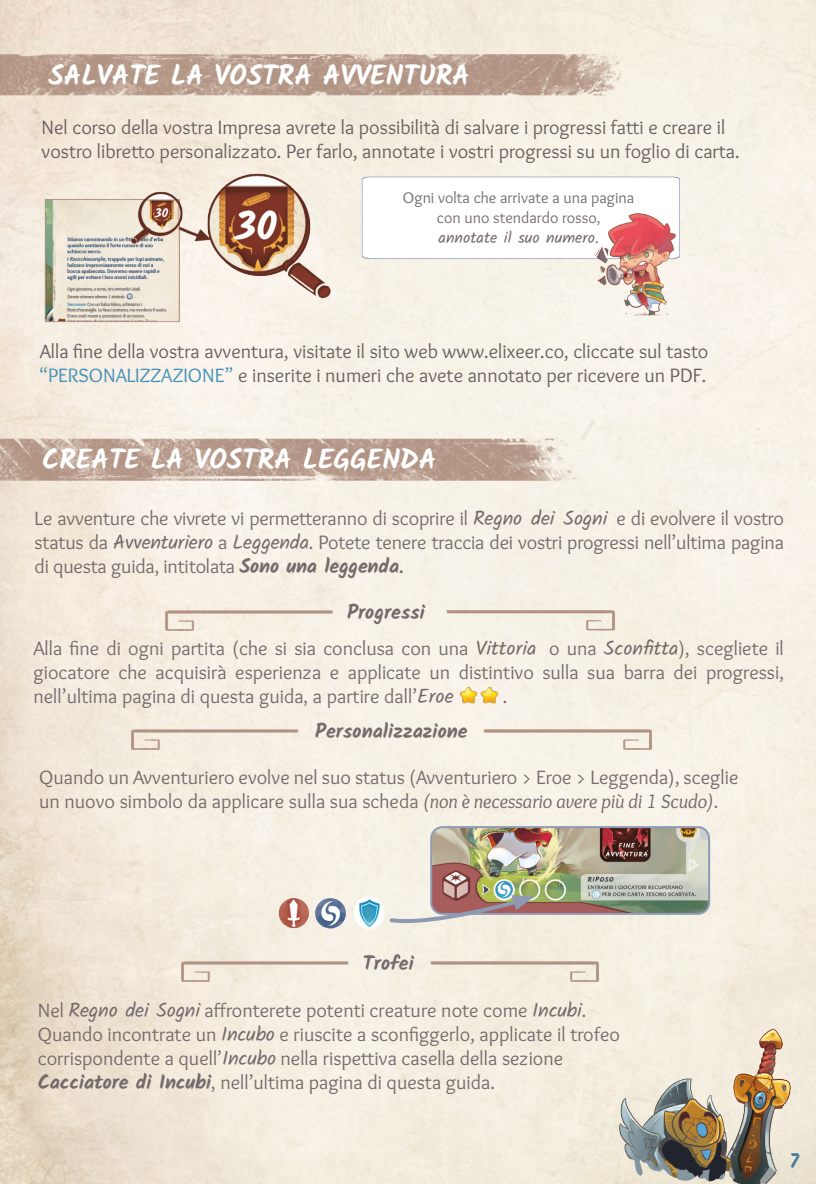
<style>
.page{position:relative;width:816px;height:1184px;background:#fff}
.page>*{position:absolute;margin:0;border:0;box-sizing:border-box;transform-origin:0 0}
.t1{font:700 28px "Kalam";color:#fff}
.t2{font:20px/24px "Overlock";color:#756a6c;text-align:justify}
.t3{font:20px/24px "Overlock";color:#685f60}
.t4{font:700 20px "Kalam";color:#756a6c}
.t5{font:700 20px "Kalam";color:#437c9f}
.t6{font:16px/20px "Overlock";color:#756a6c;text-align:center}
.s1{font-family:"Kalam"}
.s2{color:#4391b8}
.s3{font-family:"Kalam";font-weight:700}
.s4{font-weight:700}
.s5{font-style:italic}
</style>
<div class="page">
<img style="left:454px;top:695px;width:21px;height:14px">
<img style="left:475px;top:695px;width:27px;height:14px">
<img style="left:431px;top:827px;width:278px;height:87px">
<div style="left:430px;top:826px;width:280px;height:89px;border:2px solid #8f9bb2;border-radius:11px"></div>
<img style="left:275px;top:895px;width:33px;height:36px">
<img style="left:308px;top:890px;width:42px;height:47px">
<img style="left:345px;top:892px;width:44px;height:41px">
<svg style="left:387px;top:895px;width:147px;height:31px;background:#c8b6b0"></svg>
<img style="left:607px;top:1024px;width:197px;height:160px">
<img style="left:0;top:438px;width:581px;height:42px">
<div style="left:147px;top:598px;width:368px;height:97px;background:#f7f0e5"></div>
<div style="left:423px;top:597px;width:215px;height:97px;background:#f6f1e6"></div>
<img style="left:162px;top:949px;width:368px;height:97px">
<div style="left:407px;top:948px;width:215px;height:97px;background:#f4eee0"></div>
<img style="left:0;top:147px;width:720px;height:214px">
<img style="left:594px;top:213px;width:81px;height:105px">
<img style="left:0;top:54px;width:629px;height:42px">
<div style="left:113px;top:717px;width:367px;height:97px;background:#f6efe3"></div>
<div style="left:460px;top:716px;width:215px;height:97px;background:#f7f3e8"></div>
<p class="t1" style="left:48px;top:59px;width:423px">SALVATE LA VOSTRA AVVENTURA</p>
<p class="t3" style="left:42px;top:116px;width:699px">Nel corso della vostra Impresa avrete la possibilità di salvare i progressi fatti e creare il vostro libretto personalizzato. Per farlo, annotate i vostri progressi su un foglio di carta.</p>
<p class="t6" style="left:403px;top:188px;width:233px">Ogni volta che arrivate a una pagina con uno stendardo rosso,<br><span class="s1">annotate il suo numero</span>.</p>
<p class="t3" style="left:40px;top:339px;width:669px">Alla fine della vostra avventura, visitate il sito web www.elixeer.co, cliccate sul tasto <span class="s2">“PERSONALIZZAZIONE”</span> e inserite i numeri che avete annotato per ricevere un PDF.</p>
<p class="t1" style="left:42px;top:443px;width:396px">CREATE LA VOSTRA LEGGENDA</p>
<p class="t2" style="left:35px;top:506px;width:750px">Le avventure che vivrete vi permetteranno di scoprire il <span class="s1">Regno dei Sogni</span> e di evolvere il vostro status da <span class="s1">Avventuriero</span> a <span class="s1">Leggenda</span>. Potete tenere traccia dei vostri progressi nell’ultima pagina di questa guida, intitolata <span class="s3">Sono una leggenda</span><span class="s4">.</span></p>
<p class="t4" style="left:347px;top:600px;width:79px">Progressi</p>
<p class="t2" style="left:33px;top:636px;width:751px">Alla fine di ogni partita (che si sia conclusa con una <span class="s1">Vittoria</span> o una <span class="s1">Sconfitta</span>), scegliete il giocatore che acquisirà esperienza e applicate un distintivo sulla sua barra dei progressi, nell’ultima pagina di questa guida, a partire dall’<span class="s1">Eroe</span></p>
<p class="t2" style="left:502px;top:684px;width:6px">.</p>
<p class="t4" style="left:315px;top:719px;width:154px">Personalizzazione</p>
<p class="t2" style="left:39px;top:766px;width:700px">Quando un Avventuriero evolve nel suo status (Avventuriero &gt; Eroe &gt; Leggenda), sceglie un nuovo simbolo da applicare sulla sua scheda <span class="s5">(non è necessario avere più di 1 Scudo)</span>.</p>
<p class="t4" style="left:363px;top:951px;width:52px">Trofei</p>
<p class="t2" style="left:38px;top:998px;width:550px">Nel <span class="s1">Regno dei Sogni</span> affronterete potenti creature note come <span class="s1">Incubi</span>.</p>
<p class="t2" style="left:38px;top:1022px;width:583px">Quando incontrate un <span class="s1">Incubo</span> e riuscite a sconfiggerlo, applicate il trofeo</p>
<p class="t2" style="left:38px;top:1046px;width:527px">corrispondente a quell’<span class="s1">Incubo</span> nella rispettiva casella della sezione</p>
<p class="t2" style="left:38px;top:1070px;width:458px"><span class="s3">Cacciatore di Incubi</span>, nell’ultima pagina di questa guida.</p>
<p class="t5" style="left:789px;top:1149px;width:11px">7</p>
</div>
